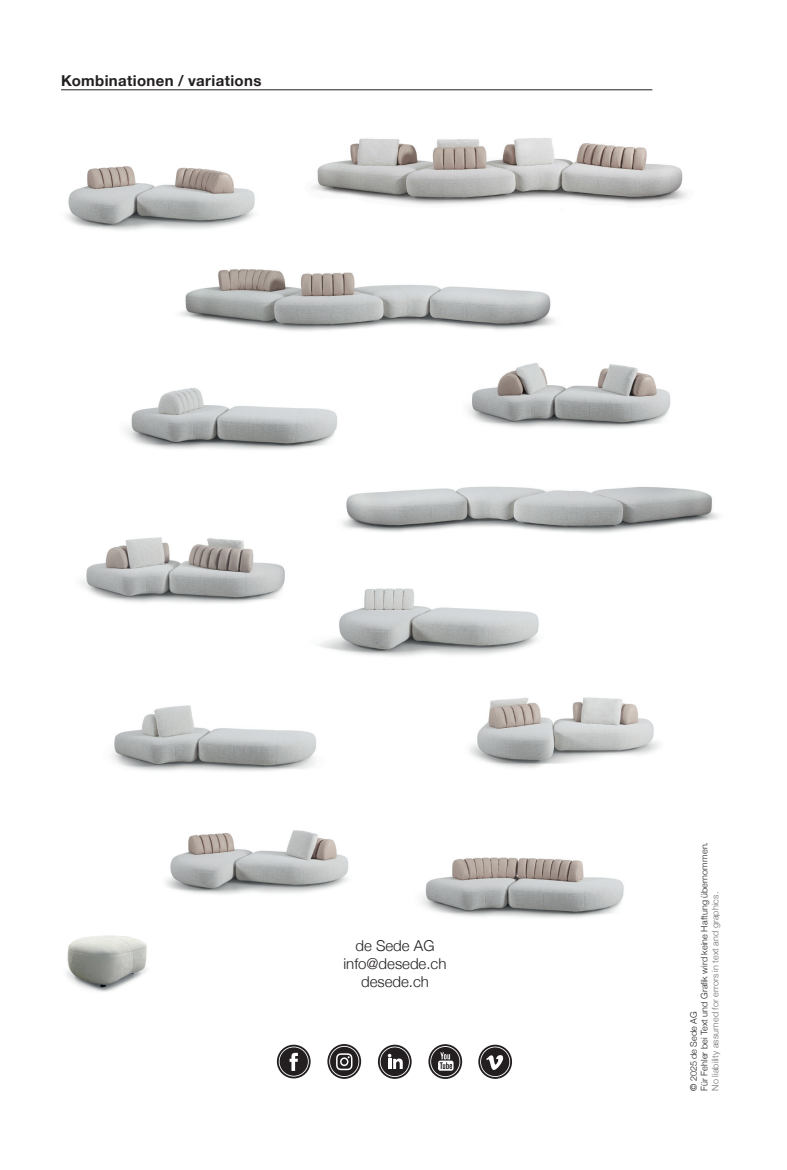
<style>
.page{position:relative;width:787px;height:1170px;background:#fff}
.page>*{position:absolute;margin:0;border:0;box-sizing:border-box;transform-origin:0 0}
.t1{font:300 15px "Helvetica Neue";color:#231f20}
.Subline_10pt{font:700 15px "Helvetica Neue";letter-spacing:.025em;color:#231f20}
.t2{font:300 9px "Helvetica Neue";letter-spacing:.015em;color:#231f20}
.t3{font:300 9px "Helvetica Neue";letter-spacing:.015em;color:#6c6d70}
.s1{font-weight:400}
</style>
<div class="page">
<img style="left:312px;top:138px;width:375px;height:67px">
<img style="left:469px;top:697px;width:191px;height:71px">
<img style="left:467px;top:363px;width:204px;height:65px">
<img style="left:111px;top:705px;width:205px;height:66px">
<img style="left:126px;top:388px;width:211px;height:62px">
<img style="left:342px;top:486px;width:376px;height:47px">
<img style="left:319px;top:588px;width:220px;height:69px">
<img style="left:166px;top:830px;width:183px;height:64px">
<img style="left:180px;top:269px;width:375px;height:62px">
<img style="left:421px;top:857px;width:203px;height:61px">
<img style="left:66px;top:166px;width:189px;height:65px">
<img style="left:80px;top:537px;width:205px;height:66px">
<div style="left:277px;top:1044px;width:33px;height:34px;border:2px solid #231f20;border-radius:50%"></div>
<div style="left:279px;top:1047px;width:29px;height:28px;background:#231f20;border-radius:50%"></div>
<svg style="left:289px;top:1052px;width:9px;height:18px"></svg>
<div style="left:378px;top:1044px;width:33px;height:34px;border:2px solid #231f20;border-radius:50%"></div>
<div style="left:380px;top:1047px;width:29px;height:29px;background:#231f20;border-radius:50%"></div>
<svg style="left:388px;top:1053px;width:15px;height:15px"></svg>
<div style="left:327px;top:1043px;width:34px;height:35px;border:2px solid #231f20;border-radius:50%"></div>
<div style="left:330px;top:1046px;width:28px;height:29px;background:#231f20;border-radius:50%"></div>
<svg style="left:336px;top:1053px;width:16px;height:17px"></svg>
<div style="left:428px;top:1044px;width:34px;height:34px;border:2px solid #231f20;border-radius:50%"></div>
<svg style="left:431px;top:1046px;width:28px;height:30px"></svg>
<svg style="left:438px;top:1052px;width:15px;height:18px"></svg>
<div style="left:478px;top:1044px;width:34px;height:34px;border:2px solid #231f20;border-radius:50%"></div>
<div style="left:481px;top:1047px;width:28px;height:29px;background:#231f20;border-radius:50%"></div>
<svg style="left:486px;top:1055px;width:17px;height:14px"></svg>
<hr style="left:61px;top:89px;width:591px;height:1px;background:#231f20">
<img style="left:66px;top:935px;width:81px;height:57px">
<p class="Subline_10pt" style="left:61px;top:68px;width:202px">Kombinationen / variations</p>
<p class="t1" style="left:355px;top:932px;width:80px">de Sede AG</p>
<p class="t1" style="left:343px;top:950px;width:104px">info@desede.ch</p>
<p class="t1" style="left:361px;top:968px;width:69px">desede.ch</p>
<p class="t2" style="left:697px;top:1090px;width:250px;rotate:-90deg">Für Fehler bei Text und Grafik wird keine Haftung übernommen.</p>
<p class="t3" style="left:708px;top:1090px;width:200px;rotate:-90deg">No liability assumed for errors in text and graphics.</p>
<p class="t2" style="left:686px;top:1090px;width:81px;rotate:-90deg"><span class="s1">©</span> 2025 de Sede AG</p>
</div>
